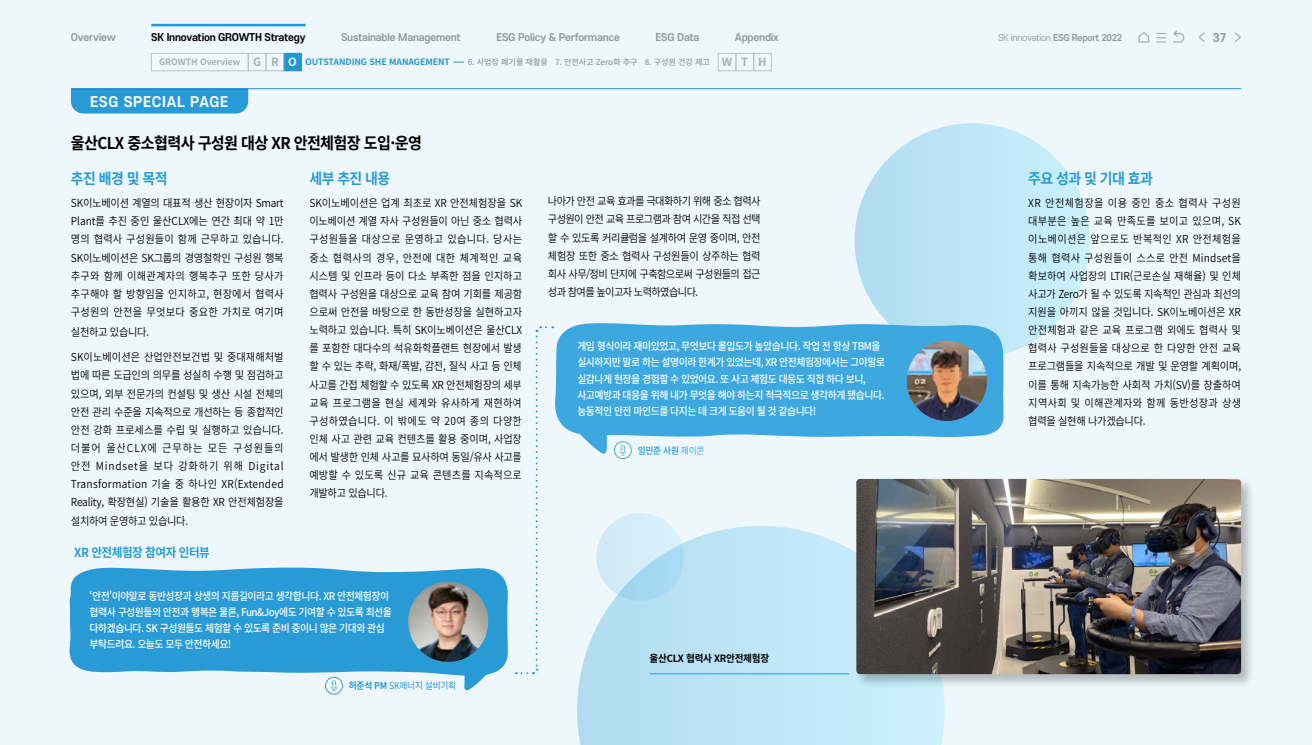
<style>
.page{position:relative;width:1312px;height:745px;background:#fff}
.page>*{position:absolute;margin:0;border:0;box-sizing:border-box;transform-origin:0 0}
.t1{font:700 16.25px "Noto Sans CJ Kkr";letter-spacing:-.04em;color:#000;scale:.93 1}
.t2{font:700 15px "Noto Sans CJ Kkr";letter-spacing:-.04em;color:#289bd7;scale:.93 1}
.t3{font:700 13.75px "S Core Dream 6";letter-spacing:.05em;color:#fff}
.t4{font:700 12.5px "Noto Sans CJ Kkr";letter-spacing:-.04em;color:#289bd7;scale:.93 1}
.t5{font:800 11.25px "S Core Dream 7";color:#9fa0a0}
.t6{font:600 11px/18.1px "Noto Sans CJ Kkr";letter-spacing:-.02em;color:#000;text-align:justify;scale:.93 1}
.t7{font:500 10.62px/16.2px "Noto Sans CJ Kkr";letter-spacing:-.05em;color:#fff;scale:.93 1}
.t8{font:700 10px "S Core Dream 6";letter-spacing:-.02em;color:#9fa0a0}
.t9{font:700 10px "S Core Dream 6";letter-spacing:-.02em;color:#000}
.t10{font:700 10px "Noto Sans CJ Kkr";letter-spacing:-.03em;color:#000;scale:.96 1}
.t11{font:9.38px "Noto Sans CJ Kkr";letter-spacing:-.03em;color:#289bd7;scale:.93 1}
.t12{font:700 9.38px "Noto Sans CJ Kkr";color:#3da8e0;scale:.93 1}
.t13{font:700 8.75px "Noto Sans CJ Kkr";letter-spacing:-.01em;color:#289bd7}
.t14{font:700 8.75px "S Core Dream 6";letter-spacing:-.03em;color:#9fa0a0}
.t15{font:500 8.12px "Noto Sans CJ Kkr";letter-spacing:-.01em;color:#9fa0a0}
.s1{font-family:"S Core Dream 4";font-weight:400}
.s2{color:#b5b6b6}
.s3{font-size:11.25px;color:#b5b6b6}
.s4{font-size:11.25px;color:#fff}
.s5{font-weight:700;font-size:11.25px;color:#b5b6b6}
.s6{font-weight:400}
.s7{font-weight:700}
</style>
<div class="page">
<div style="left:0;top:0;width:1311px;height:744px;background:#eef7fc"></div>
<svg style="left:577px;top:526px;width:367px;height:218px;background:#c0e6f6"></svg>
<div style="left:854px;top:123px;width:235px;height:235px;background:#bfe6f6;border-radius:50%"></div>
<svg style="left:596px;top:512px;width:88px;height:88px;background:#c6e6f5"></svg>
<div style="left:71px;top:89px;width:177px;height:24px;background:#289bd7"></div>
<hr style="left:71px;top:88px;width:1169px;height:1px;background:#289bd7">
<div style="left:854px;top:477px;width:400px;height:211px;background:#000;opacity:.25"></div>
<img style="left:856px;top:478px;width:384px;height:195px">
<svg style="left:614px;top:441px;width:17px;height:17px"></svg>
<div style="left:614px;top:441px;width:17px;height:17px;border:1px solid #3da8e0;border-radius:50%"></div>
<svg style="left:619px;top:444px;width:7px;height:11px"></svg>
<div style="left:553px;top:322px;width:450px;height:115px;background:#3da8e0"></div>
<img style="left:906px;top:340px;width:81px;height:81px;border-radius:41px">
<div style="left:905px;top:340px;width:82px;height:81px;border:1px solid #3da8e0;border-radius:50%"></div>
<svg style="left:577px;top:431px;width:30px;height:23px"></svg>
<svg style="left:325px;top:676px;width:17px;height:17px"></svg>
<div style="left:325px;top:676px;width:17px;height:17px;border:1px solid #289bd7;border-radius:50%"></div>
<svg style="left:330px;top:680px;width:7px;height:10px"></svg>
<svg style="left:464px;top:675px;width:22px;height:16px"></svg>
<svg style="left:69px;top:567px;width:439px;height:108px;background:#35a1d9"></svg>
<img style="left:407px;top:581px;width:81px;height:81px;border-radius:41px">
<div style="left:407px;top:580px;width:82px;height:82px;border:1px solid #289bd7;border-radius:50%"></div>
<hr style="left:649px;top:673px;width:200px;height:1px;background:#289bd7">
<svg style="left:516px;top:326px;width:30px;height:348px"></svg>
<p class="t8" style="left:71px;top:30px;width:46px">Overview</p>
<p class="t9" style="left:151px;top:30px;width:156px">SK Innovation GROWTH Strategy</p>
<p class="t8" style="left:341px;top:30px;width:121px">Sustainable Management</p>
<p class="t8" style="left:496px;top:30px;width:125px">ESG Policy &amp; Performance</p>
<p class="t8" style="left:655px;top:30px;width:46px">ESG Data</p>
<p class="t8" style="left:734px;top:30px;width:45px">Appendix</p>
<p class="t14" style="left:997px;top:31px;width:126px"><span class="s1">SK innovation</span> ESG Report 2022</p>
<p class="t5" style="left:1212px;top:29px;width:15px">37</p>
<p class="t13" style="left:159px;top:57px;width:292px"><span class="s2">GROWTH Overview</span> <span class="s3">G R</span> <span class="s4">O</span> OUTSTANDING SHE MANAGEMENT</p>
<p class="t15" style="left:467px;top:58px;width:300px">6. 사업장 폐기물 재활용 7. 안전사고 Zero화 추구 8. 구성원 건강 제고 <span class="s5">W T H</span></p>
<p class="t3" style="left:90px;top:92px;width:140px">ESG SPECIAL PAGE</p>
<p class="t1" style="left:71px;top:134px;width:379px">울산CLX 중소협력사 구성원 대상 XR 안전체험장 도입·운영</p>
<p class="t2" style="left:71px;top:169px;width:105px">추진 배경 및 목적</p>
<p class="t6" style="left:71px;top:194px;width:230px">SK이노베이션 계열의 대표적 생산 현장이자 Smart Plant를 추진 중인 울산CLX에는 연간 최대 약 1만 명의 협력사 구성원들이 함께 근무하고 있습니다.<br>SK이노베이션은 SK그룹의 경영철학인 구성원 행복 추구와 함께 이해관계자의 행복추구 또한 당사가 추구해야 할 방향임을 인지하고, 현장에서 협력사 구성원의 안전을 무엇보다 중요한 가치로 여기며</p>
<p class="t6" style="left:71px;top:323px;width:86px">실천하고 있습니다.</p>
<p class="t6" style="left:71px;top:348px;width:230px">SK이노베이션은 산업안전보건법 및 중대재해처벌 법에 따른 도급인의 의무를 성실히 수행 및 점검하고 있으며, 외부 전문가의 컨설팅 및 생산 시설 전체의 안전 관리 수준을 지속적으로 개선하는 등 종합적인 안전 강화 프로세스를 수립 및 실행하고 있습니다. 더불어 울산CLX에 근무하는 모든 구성원들의 안전 Mindset을 보다 강화하기 위해 Digital Transformation 기술 중 하나인 XR(Extended Reality, 확장현실) 기술을 활용한 XR 안전체험장을 설치하여 운영하고 있습니다.</p>
<p class="t2" style="left:309px;top:169px;width:88px">세부 추진 내용</p>
<p class="t6" style="left:309px;top:194px;width:230px">SK이노베이션은 업계 최초로 XR 안전체험장을 SK 이노베이션 계열 자사 구성원들이 아닌 중소 협력사 구성원들을 대상으로 운영하고 있습니다. 당사는 중소 협력사의 경우, 안전에 대한 체계적인 교육 시스템 및 인프라 등이 다소 부족한 점을 인지하고 협력사 구성원을 대상으로 교육 참여 기회를 제공함 으로써 안전을 바탕으로 한 동반성장을 실현하고자 노력하고 있습니다. 특히 SK이노베이션은 울산CLX 를 포함한 대다수의 석유화학플랜트 현장에서 발생 할 수 있는 추락, 화재/폭발, 감전, 질식 사고 등 인체 사고를 간접 체험할 수 있도록 XR 안전체험장의 세부 교육 프로그램을 현실 세계와 유사하게 재현하여 구성하였습니다. 이 밖에도 약 20여 종의 다양한 인체 사고 관련 교육 컨텐츠를 활용 중이며, 사업장 에서 발생한 인체 사고를 묘사하여 동일/유사 사고를 예방할 수 있도록 신규 교육 콘텐츠를 지속적으로 개발하고 있습니다.</p>
<p class="t2" style="left:1028px;top:169px;width:135px">주요 성과 및 기대 효과</p>
<p class="t6" style="left:1028px;top:194px;width:230px">XR 안전체험장을 이용 중인 중소 협력사 구성원 대부분은 높은 교육 만족도를 보이고 있으며, SK 이노베이션은 앞으로도 반복적인 XR 안전체험을 통해 협력사 구성원들이 스스로 안전 Mindset을 확보하여 사업장의 LTIR(근로손실 재해율) 및 인체 사고가 Zero가 될 수 있도록 지속적인 관심과 최선의 지원을 아끼지 않을 것입니다. SK이노베이션은 XR 안전체험과 같은 교육 프로그램 외에도 협력사 및 협력사 구성원들을 대상으로 한 다양한 안전 교육 프로그램들을 지속적으로 개발 및 운영할 계획이며, 이를 통해 지속가능한 사회적 가치(SV)를 창출하여 지역사회 및 이해관계자와 함께 동반성장과 상생 협력을 실현해 나가겠습니다.</p>
<p class="t6" style="left:548px;top:192px;width:230px">나아가 안전 교육 효과를 극대화하기 위해 중소 협력사 구성원이 안전 교육 프로그램과 참여 시간을 직접 선택 할 수 있도록 커리큘럼을 설계하여 운영 중이며, 안전 체험장 또한 중소 협력사 구성원들이 상주하는 협력 회사 사무/정비 단지에 구축함으로써 구성원들의 접근 성과 참여를 높이고자 노력하였습니다.</p>
<p class="t7" style="left:577px;top:338px;width:332px">게임 형식이라 재미있었고, 무엇보다 몰입도가 높았습니다. 작업 전 항상 TBM을 실시하지만 말로 하는 설명이라 한계가 있었는데, XR 안전체험장에서는 그야말로 실감나게 현장을 경험할 수 있었어요. 또 사고 체험도 대응도 직접 하다 보니, 사고예방과 대응을 위해 내가 무엇을 해야 하는지 적극적으로 생각하게 됐습니다. 능동적인 안전 마인드를 다지는 데 크게 도움이 될 것 같습니다!</p>
<p class="t12" style="left:637px;top:444px;width:73px">임민준 사원 <span class="s6">제이콘</span></p>
<p class="t4" style="left:74px;top:545px;width:147px">XR 안전체험장 참여자 인터뷰</p>
<p class="t7" style="left:90px;top:587px;width:326px">‘안전’이야말로 동반성장과 상생의 지름길이라고 생각합니다. XR 안전체험장이 협력사 구성원들의 안전과 행복은 물론, Fun&amp;Joy에도 기여할 수 있도록 최선을 다하겠습니다. SK 구성원들도 체험할 수 있도록 준비 중이니 많은 기대와 관심 부탁드려요. 오늘도 모두 안전하세요!</p>
<p class="t11" style="left:349px;top:680px;width:117px"><span class="s7">허준석 PM</span> SK에너지 설비기획</p>
<p class="t10" style="left:649px;top:652px;width:126px">울산CLX 협력사 XR안전체험장</p>
</div>
